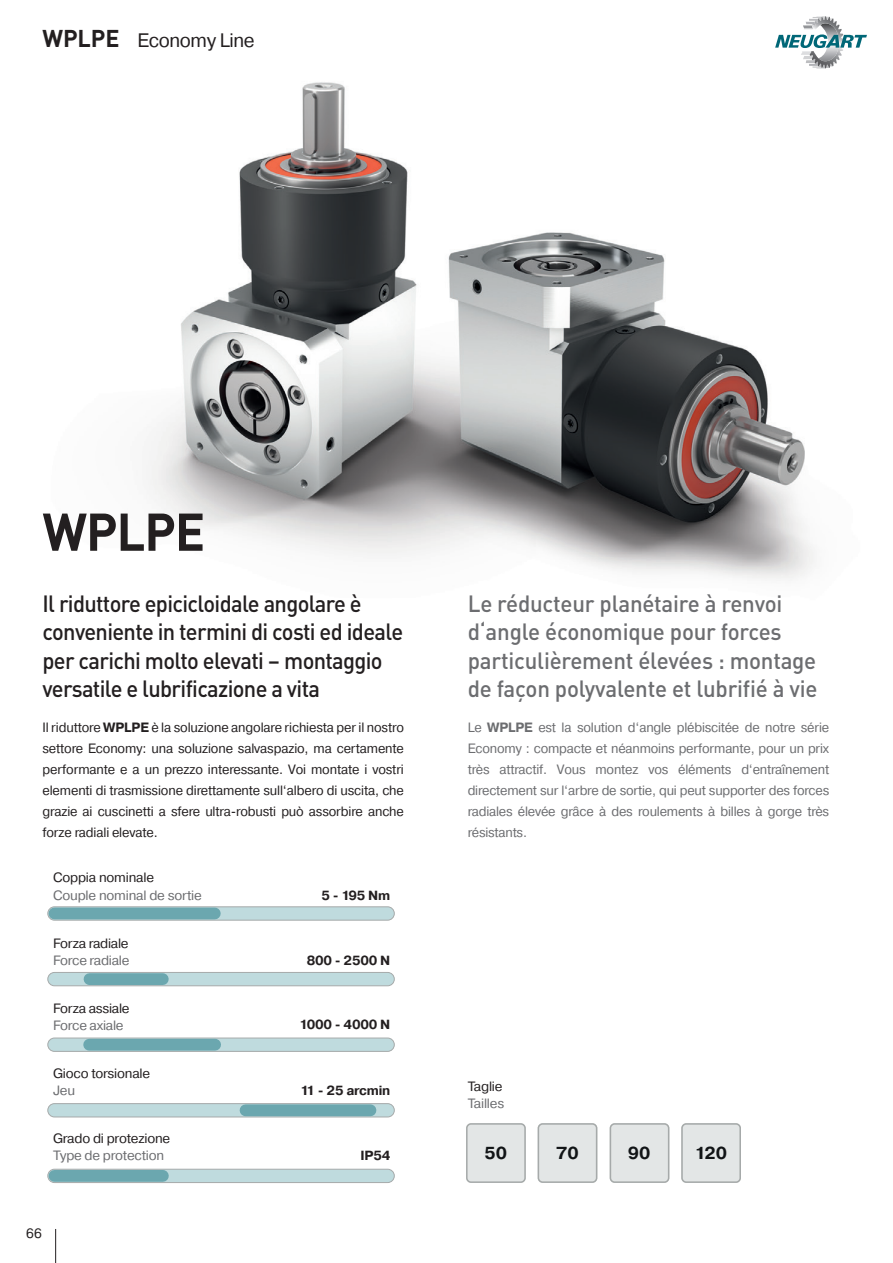
<style>
.page{position:relative;width:893px;height:1263px;background:#fff}
.page>*{position:absolute;margin:0;border:0;box-sizing:border-box;transform-origin:0 0}
._01Headline{font:700 52.2px "DIN Pro";letter-spacing:-.02em;color:#231f20;scale:.96 1}
._02Sub_Headline{font:500 23.25px/28.5px "DIN Pro";letter-spacing:-.03em;color:#231f20;scale:.94 1}
._02Sub_Headline-2{font:500 23.25px/28.5px "DIN Pro";letter-spacing:-.01em;color:#6c6d70;scale:.96 1}
.t1{font:19.5px "Pragmatica";letter-spacing:-.02em;color:#231f20}
.t2{font:700 17.4px "Pragmatica";color:#111416}
.Tabellenwerte{font:13.5px/21px "Pragmatica";letter-spacing:-.015em;color:#231f20;text-align:justify;scale:.96 1}
.Tabellenwerte-2{font:13.5px/21px "Pragmatica";letter-spacing:-.015em;color:#6c6d70;text-align:justify;scale:.96 1}
.Tabellenwerte-3{font:13.5px "Pragmatica";letter-spacing:-.015em;color:#231f20}
.Tabellenwerte-4{font:13.5px "Pragmatica";letter-spacing:-.015em;color:#6c6d70}
.t3{font:700 13.2px "Pragmatica";letter-spacing:-.015em;color:#231f20}
.s1{font-family:"DIN Pro";font-weight:700;font-size:24px}
.s2{font-weight:700}
</style>
<div class="page">
<svg style="left:775px;top:16px;width:92px;height:53px"></svg>
<hr style="left:55px;top:1229px;width:1px;height:34px;background:#231f20">
<img style="left:146px;top:82px;width:669px;height:498px">
<div style="left:48px;top:972px;width:346px;height:14px;background:#bfdbde;border-radius:7px"></div>
<div style="left:47px;top:972px;width:348px;height:14px;border:1px solid #a6aaaa;border-radius:7px"></div>
<div style="left:48px;top:907px;width:346px;height:13px;background:#bfdbde;border-radius:7px"></div>
<div style="left:47px;top:906px;width:348px;height:14px;border:1px solid #a6aaaa;border-radius:7px"></div>
<div style="left:48px;top:1038px;width:346px;height:13px;background:#bfdbde;border-radius:7px"></div>
<div style="left:47px;top:1038px;width:348px;height:14px;border:1px solid #a6aaaa;border-radius:7px"></div>
<div style="left:48px;top:1103px;width:346px;height:14px;background:#bfdbde;border-radius:7px"></div>
<div style="left:47px;top:1103px;width:348px;height:14px;border:1px solid #a6aaaa;border-radius:7px"></div>
<div style="left:48px;top:1169px;width:346px;height:13px;background:#bfdbde;border-radius:7px"></div>
<div style="left:47px;top:1169px;width:348px;height:14px;border:1px solid #a6aaaa;border-radius:7px"></div>
<div style="left:90px;top:973px;width:73px;height:12px;background:#6ba7af"></div>
<div style="left:89px;top:1039px;width:126px;height:11px;background:#6ba7af"></div>
<div style="left:246px;top:1104px;width:124px;height:12px;background:#6ba7af"></div>
<div style="left:54px;top:1170px;width:109px;height:12px;background:#6ba7af"></div>
<div style="left:54px;top:907px;width:161px;height:12px;background:#6ba7af"></div>
<div style="left:467px;top:1124px;width:58px;height:58px;background:#e3e6e6;border-radius:4px"></div>
<div style="left:466px;top:1123px;width:60px;height:60px;border:2px solid #a6aaaa;border-radius:4px"></div>
<div style="left:538px;top:1124px;width:59px;height:58px;background:#e3e6e6;border-radius:4px"></div>
<div style="left:538px;top:1123px;width:59px;height:60px;border:2px solid #a6aaaa;border-radius:4px"></div>
<div style="left:610px;top:1124px;width:59px;height:58px;background:#e3e6e6;border-radius:4px"></div>
<div style="left:610px;top:1123px;width:59px;height:60px;border:2px solid #a6aaaa;border-radius:4px"></div>
<div style="left:682px;top:1124px;width:58px;height:58px;background:#e3e6e6;border-radius:4px"></div>
<div style="left:681px;top:1123px;width:60px;height:60px;border:2px solid #a6aaaa;border-radius:4px"></div>
<p class="t1" style="left:43px;top:28px;width:214px"><span class="s1">WPLPE</span> Economy Line</p>
<p class="_01Headline" style="left:43px;top:491px;width:171px">WPLPE</p>
<p class="_02Sub_Headline" style="left:43px;top:588px;width:385px">Il riduttore epicicloidale angolare è conveniente in termini di costi ed ideale per carichi molto elevati – montaggio versatile e lubrificazione a vita</p>
<p class="_02Sub_Headline-2" style="left:468px;top:588px;width:366px">Le réducteur planétaire à renvoi d‘angle économique pour forces particulièrement élevées : montage de façon polyvalente et lubrifié à vie</p>
<p class="Tabellenwerte" style="left:43px;top:717px;width:378px">Il riduttore <span class="s2">WPLPE</span> è la soluzione angolare richiesta per il nostro settore Economy: una soluzione salvaspazio, ma certamente performante e a un prezzo interessante. Voi montate i vostri elementi di trasmissione direttamente sull‘albero di uscita, che grazie ai cuscinetti a sfere ultra-robusti può assorbire anche forze radiali elevate.</p>
<p class="Tabellenwerte-2" style="left:468px;top:717px;width:378px">Le <span class="s2">WPLPE</span> est la solution d‘angle plébiscitée de notre série Economy : compacte et néanmoins performante, pour un prix très attractif. Vous montez vos éléments d‘entraînement directement sur l‘arbre de sortie, qui peut supporter des forces radiales élevée grâce à des roulements à billes à gorge très résistants.</p>
<p class="Tabellenwerte-3" style="left:53px;top:869px;width:103px">Coppia nominale</p>
<p class="Tabellenwerte-4" style="left:53px;top:886px;width:150px">Couple nominal de sortie</p>
<p class="Tabellenwerte-3" style="left:53px;top:934px;width:77px">Forza radiale</p>
<p class="Tabellenwerte-4" style="left:53px;top:951px;width:78px">Force radiale</p>
<p class="Tabellenwerte-3" style="left:53px;top:1000px;width:78px">Forza assiale</p>
<p class="Tabellenwerte-4" style="left:53px;top:1017px;width:72px">Force axiale</p>
<p class="Tabellenwerte-3" style="left:53px;top:1065px;width:99px">Gioco torsionale</p>
<p class="Tabellenwerte-4" style="left:53px;top:1082px;width:24px">Jeu</p>
<p class="Tabellenwerte-3" style="left:53px;top:1130px;width:119px">Grado di protezione</p>
<p class="Tabellenwerte-4" style="left:53px;top:1147px;width:113px">Type de protection</p>
<p class="Tabellenwerte-3" style="left:26px;top:1225px;width:17px">66</p>
<p class="t3" style="left:321px;top:887px;width:70px">5 - 195 Nm</p>
<p class="t3" style="left:307px;top:952px;width:85px">800 - 2500 N</p>
<p class="t3" style="left:299px;top:1016px;width:92px">1000 - 4000 N</p>
<p class="t3" style="left:301px;top:1081px;width:91px">11 - 25 arcmin</p>
<p class="Tabellenwerte-3" style="left:468px;top:1078px;width:36px">Taglie</p>
<p class="Tabellenwerte-4" style="left:468px;top:1095px;width:38px">Tailles</p>
<p class="t3" style="left:360px;top:1146px;width:31px">IP54</p>
<p class="t2" style="left:485px;top:1141px;width:24px">50</p>
<p class="t2" style="left:556px;top:1141px;width:24px">70</p>
<p class="t2" style="left:628px;top:1141px;width:24px">90</p>
<p class="t2" style="left:695px;top:1141px;width:34px">120</p>
</div>
